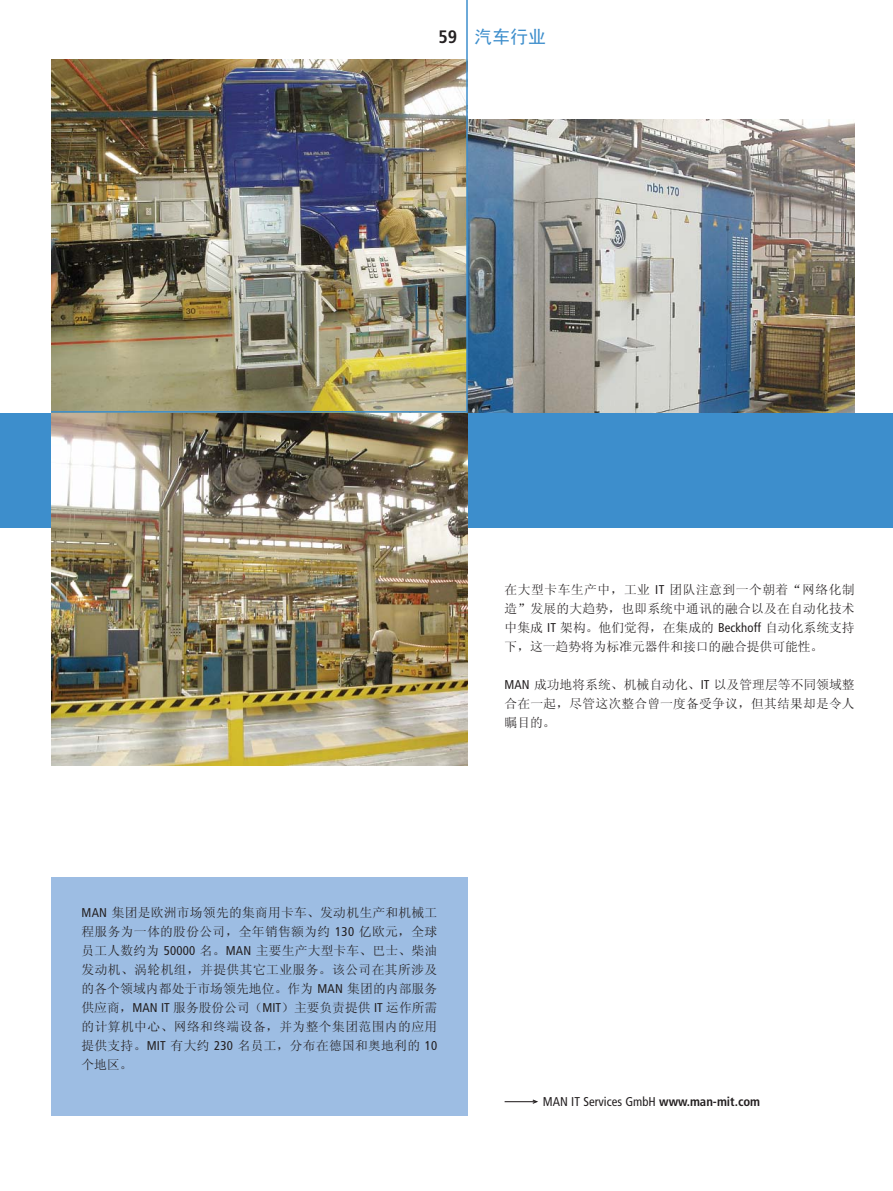
<style>
.page{position:relative;width:893px;height:1191px;background:#fff}
.page>*{position:absolute;margin:0;border:0;box-sizing:border-box;transform-origin:0 0}
.t1{font:18px "Sim Hei";color:#3d8ecc}
.t2{font:12.75px/19px "Sim Sun";letter-spacing:.02em;color:#231f20;text-align:justify}
.t3{font:condensed 12.75px "Frutiger";color:#231f20}
.s1{font-family:"Frutiger";font-weight:700;font-stretch:condensed;color:#231f20}
.s2{font-family:"Frutiger";font-stretch:condensed}
.s3{font-weight:700}
</style>
<div class="page">
<div style="left:0;top:412px;width:893px;height:115px;background:#3d8ecc"></div>
<div style="left:51px;top:877px;width:417px;height:238px;background:#9dbde3"></div>
<img style="left:51px;top:60px;width:417px;height:705px">
<img style="left:468px;top:119px;width:387px;height:293px">
<hr style="left:505px;top:1101px;width:31px;height:1px;background:#231f20">
<svg style="left:531px;top:1099px;width:7px;height:5px"></svg>
<hr style="left:466px;top:0;width:2px;height:412px;background:#3d8ecc">
<hr style="left:51px;top:411px;width:417px;height:1px;background:#3d8ecc">
<h1 class="t1" style="left:438px;top:27px;width:109px"><span class="s1">59</span> 汽车行业</h1>
<p class="t2" style="left:505px;top:579px;width:352px">在大型卡车生产中，工业 <span class="s2">IT</span> 团队注意到一个朝着“网络化制造”发展的大趋势，也即系统中通讯的融合以及在自动化技术中集成 <span class="s2">IT</span> 架构。他们觉得，在集成的 <span class="s2">Beckhoff</span> 自动化系统支持下，这一趋势将为标准元器件和接口的融合提供可能性。</p>
<p class="t2" style="left:505px;top:675px;width:352px"><span class="s2">MAN</span> 成功地将系统、机械自动化、<span class="s2">IT</span> 以及管理层等不同领域整合在一起，尽管这次整合曾一度备受争议，但其结果却是令人瞩目的。</p>
<p class="t2" style="left:81px;top:902px;width:357px"><span class="s2">MAN</span> 集团是欧洲市场领先的集商用卡车、发动机生产和机械工程服务为一体的股份公司，全年销售额为约 <span class="s2">130</span> 亿欧元，全球员工人数约为 <span class="s2">50000</span> 名。<span class="s2">MAN</span> 主要生产大型卡车、巴士、柴油发动机、涡轮机组，并提供其它工业服务。该公司在其所涉及的各个领域内都处于市场领先地位。作为 <span class="s2">MAN</span> 集团的内部服务供应商，<span class="s2">MAN IT</span> 服务股份公司（<span class="s2">MIT</span>）主要负责提供 <span class="s2">IT</span> 运作所需的计算机中心、网络和终端设备，并为整个集团范围内的应用提供支持。<span class="s2">MIT</span> 有大约 <span class="s2">230</span> 名员工，分布在德国和奥地利的 <span class="s2">10</span>个地区。</p>
<p class="t3" style="left:543px;top:1096px;width:219px">MAN IT Services GmbH <span class="s3">www.man-mit.com</span></p>
</div>
